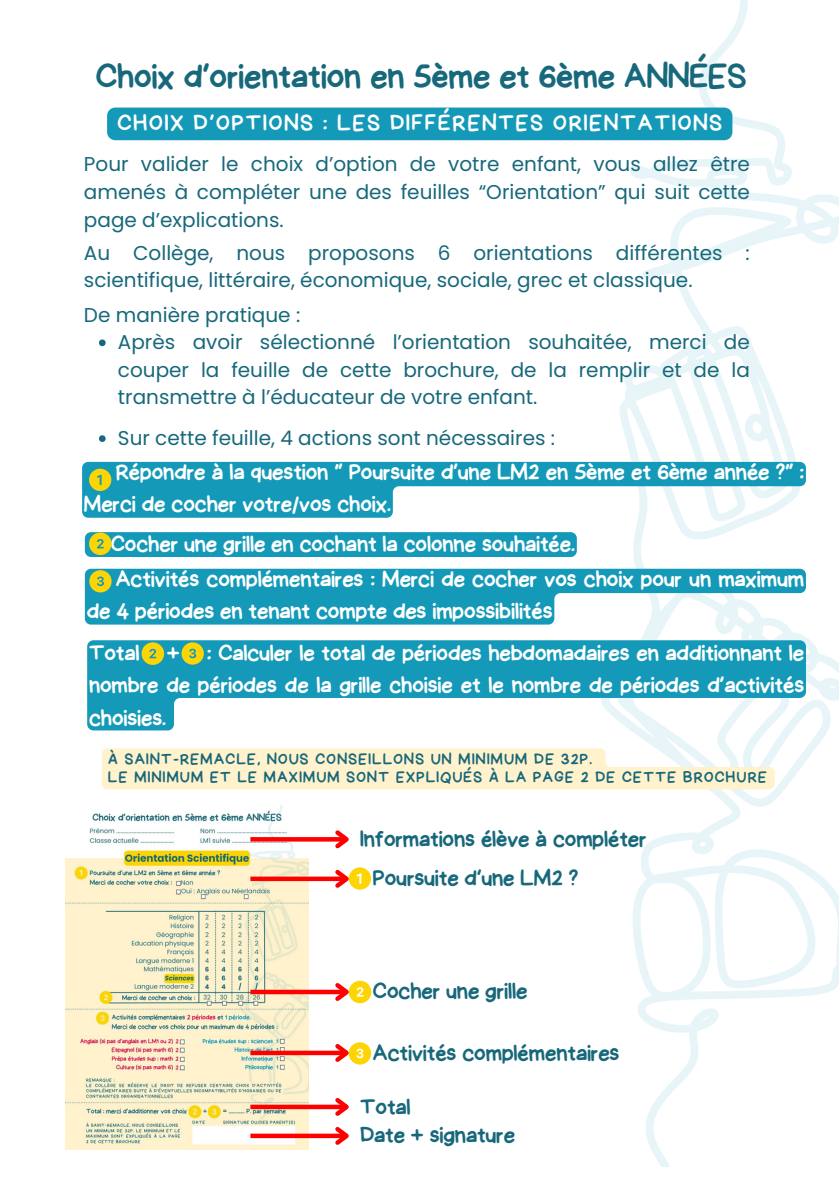
<style>
.page{position:relative;width:839px;height:1191px;background:#fff}
.page>*{position:absolute;margin:0;border:0;box-sizing:border-box;transform-origin:0 0}
.t1{font:35.4px "Handyman";color:#17687b}
.t2{font:23.2px/31.6px "Handyman";color:#fff}
.t3{font:23.2px "Handyman";color:#17687b}
.t4{font:23.2px "Handyman";letter-spacing:.085em;color:#fff}
.t5{font:20px/27.6px "Poppins";color:#17687b;text-align:justify}
.t6{font:16px "Handyman";letter-spacing:.085em;color:#17687b}
</style>
<div class="page">
<svg style="left:598px;top:0;width:240px;height:1167px"></svg>
<img style="left:65px;top:806px;width:243px;height:343px">
<hr style="left:250px;top:877px;width:96px;height:4px;background:#f00">
<svg style="left:331px;top:867px;width:40px;height:23px"></svg>
<hr style="left:250px;top:990px;width:96px;height:4px;background:#f00">
<svg style="left:331px;top:980px;width:40px;height:24px"></svg>
<hr style="left:250px;top:1051px;width:96px;height:4px;background:#f00">
<svg style="left:331px;top:1042px;width:40px;height:23px"></svg>
<hr style="left:250px;top:1105px;width:96px;height:4px;background:#f00">
<svg style="left:99px;top:339px;width:7px;height:7px"></svg>
<svg style="left:99px;top:435px;width:7px;height:7px"></svg>
<svg style="left:82px;top:462px;width:723px;height:56px;fill:#149ab8"></svg>
<svg style="left:89px;top:469px;width:22px;height:22px"></svg>
<div style="left:85px;top:532px;width:492px;height:25px;background:#149ab8;border-radius:6px"></div>
<svg style="left:85px;top:569px;width:721px;height:56px;fill:#149ab8"></svg>
<svg style="left:87px;top:640px;width:719px;height:90px;fill:#149ab8"></svg>
<svg style="left:89px;top:533px;width:22px;height:22px"></svg>
<svg style="left:89px;top:570px;width:23px;height:22px"></svg>
<svg style="left:141px;top:642px;width:23px;height:23px"></svg>
<svg style="left:181px;top:642px;width:23px;height:23px"></svg>
<div style="left:250px;top:837px;width:96px;height:5px;background:#f00"></div>
<svg style="left:331px;top:830px;width:18px;height:19px"></svg>
<hr style="left:250px;top:1134px;width:96px;height:4px;background:#f00">
<svg style="left:331px;top:1098px;width:18px;height:47px"></svg>
<div style="left:107px;top:108px;width:625px;height:32px;background:#149ab8"></div>
<svg style="left:102px;top:748px;width:672px;height:41px"></svg>
<p class="t1" style="left:96px;top:59px;width:652px">Choix d’orientation en 5ème et 6ème ANNÉES</p>
<p class="t4" style="left:117px;top:111px;width:606px">CHOIX D’OPTIONS : LES DIFFÉRENTES ORIENTATIONS</p>
<h3 class="t5" style="left:84px;top:151px;width:667px">Pour valider le choix d’option de votre enfant, vous allez être amenés à compléter une des feuilles “Orientation” qui suit cette page d’explications.</h3>
<p class="t5" style="left:84px;top:239px;width:667px">Au Collège, nous proposons 6 orientations différentes : scientifique, littéraire, économique, sociale, grec et classique.</p>
<h4 class="t5" style="left:84px;top:301px;width:218px">De manière pratique :</h4>
<h4 class="t5" style="left:118px;top:329px;width:633px">Après avoir sélectionné l’orientation souhaitée, merci de couper la feuille de cette brochure, de la remplir et de la transmettre à l’éducateur de votre enfant.</h4>
<p class="t5" style="left:118px;top:425px;width:438px">Sur cette feuille, 4 actions sont nécessaires :</p>
<p class="t2" style="left:84px;top:457px;width:721px;text-indent:32px">Répondre à la question “ Poursuite d’une LM2 en 5ème et 6ème année ?” :<br>Merci de cocher votre/vos choix.</p>
<h3 class="t2" style="left:111px;top:528px;width:465px">Cocher une grille en cochant la colonne souhaitée.</h3>
<p class="t2" style="left:87px;top:563px;width:718px;text-indent:29px">Activités complémentaires : Merci de cocher vos choix pour un maximum de 4 périodes en tenant compte des impossibilités</p>
<h3 class="t2" style="left:89px;top:636px;width:716px;line-height:32.6px;text-align:justify">Total + : Calculer le total de périodes hebdomadaires en additionnant le nombre de périodes de la grille choisie et le nombre de périodes d’activités choisies.</h3>
<p class="t6" style="left:108px;top:751px;width:485px">À SAINT-REMACLE, NOUS CONSEILLONS UN MINIMUM DE 32P.</p>
<p class="t6" style="left:108px;top:769px;width:660px">LE MINIMUM ET LE MAXIMUM SONT EXPLIQUÉS À LA PAGE 2 DE CETTE BROCHURE</p>
<p class="t3" style="left:360px;top:827px;width:288px">Informations élève à compléter</p>
<p class="t3" style="left:373px;top:867px;width:207px">Poursuite d’une LM2 ?</p>
<h1 class="t3" style="left:373px;top:980px;width:156px">Cocher une grille</h1>
<h2 class="t3" style="left:373px;top:1041px;width:248px">Activités complémentaires</h2>
<h3 class="t3" style="left:360px;top:1095px;width:52px">Total</h3>
<p class="t3" style="left:360px;top:1124px;width:156px">Date + signature</p>
</div>
